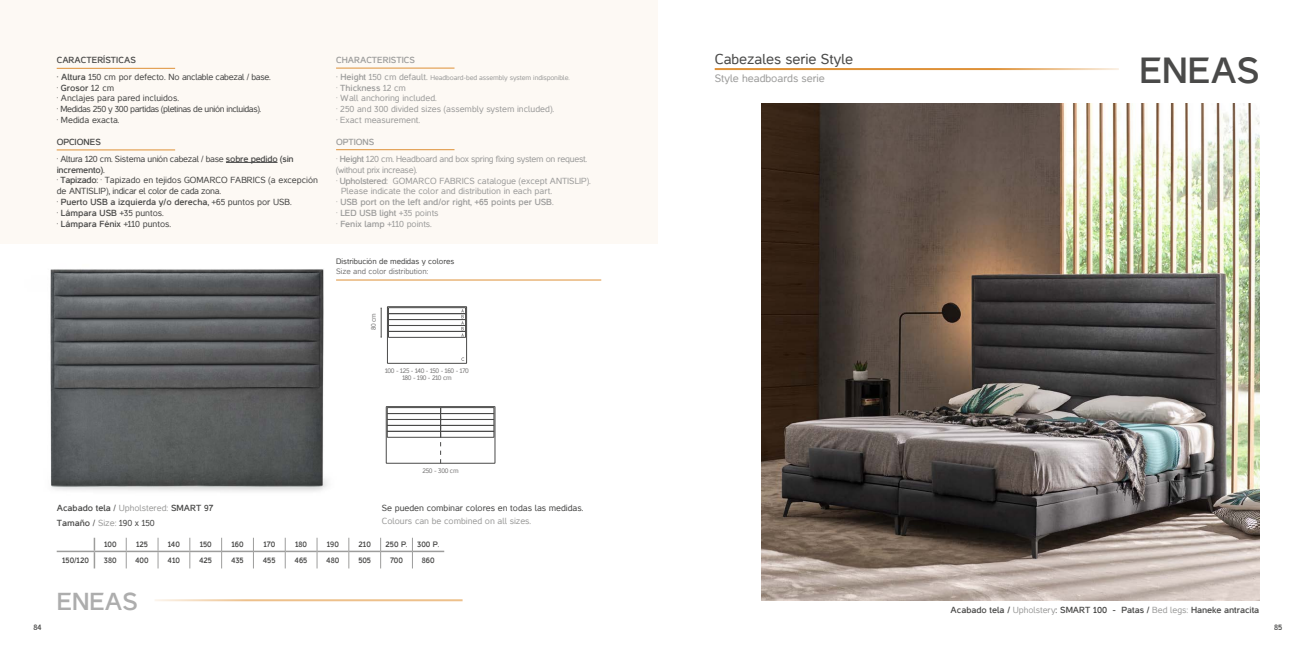
<style>
.page{position:relative;width:1316px;height:658px;background:#fff}
.page>*{position:absolute;margin:0;border:0;box-sizing:border-box;transform-origin:0 0}
.t1{font:700 37px "Casper";color:#4a4a49}
.t2{font:700 25px "Casper";color:#adadad}
.t3{font:14.6px "Casper";color:#4a4a49}
.t4{font:10.9px "Casper";color:#9d9d9c}
.t5{font:9px/10.8px "Casper";color:#4a4a49}
.t6{font:9px/10.8px "Casper";color:#9d9d9c}
.t7{font:9px/10.8px "Casper";letter-spacing:-.03em;color:#4a4a49}
.t8{font:700 9px/15px "Casper";color:#4a4a49}
.t9{font:700 9px "Casper";color:#9d9d9c}
.t10{font:9px "Casper";letter-spacing:-.03em;color:#9d9d9c}
.t11{font:700 8px "Casper";color:#4a4a49}
.t12{font:8px "Casper";color:#4a4a49}
.t13{font:8px "Casper";color:#7c7b7b}
.t14{font:7px "Casper";letter-spacing:-.01em;color:#9d9d9c}
.t15{font:6.8px/7px "Casper";letter-spacing:-.04em;color:#7c7b7b;text-align:center}
.s1{font-weight:700}
.s2{font-weight:700;font-size:9px}
.s3{font-size:9px}
.s4{font-weight:400}
.s5{font-weight:400;color:#9d9d9c}
</style>
<div class="page">
<hr style="left:154px;top:599px;width:308px;height:2px;background:#edc08b">
<svg style="left:56px;top:537px;width:190px;height:65px"></svg>
<hr style="left:714px;top:68px;width:404px;height:2px;background:#de9137">
<svg style="left:994px;top:68px;width:266px;height:196px"></svg>
<img style="left:50px;top:269px;width:338px;height:223px">
<img style="left:761px;top:103px;width:498px;height:497px">
<div style="left:0;top:0;width:658px;height:244px;background:#fdf9f4"></div>
<hr style="left:57px;top:68px;width:118px;height:1px;background:#de9137">
<hr style="left:57px;top:150px;width:118px;height:1px;background:#de9137">
<hr style="left:336px;top:68px;width:118px;height:1px;background:#de9137">
<hr style="left:336px;top:280px;width:265px;height:1px;background:#de9137">
<hr style="left:336px;top:149px;width:118px;height:1px;background:#de9137">
<div style="left:386px;top:406px;width:109px;height:57px;border:1px solid #4a4a49"></div>
<div style="left:387px;top:407px;width:54px;height:7px;border:1px solid #4a4a49"></div>
<div style="left:440px;top:407px;width:54px;height:7px;border:1px solid #4a4a49"></div>
<div style="left:387px;top:431px;width:54px;height:6px;border:1px solid #4a4a49"></div>
<div style="left:440px;top:431px;width:54px;height:6px;border:1px solid #4a4a49"></div>
<div style="left:387px;top:419px;width:54px;height:6px;border:1px solid #4a4a49"></div>
<div style="left:440px;top:419px;width:54px;height:6px;border:1px solid #4a4a49"></div>
<div style="left:387px;top:413px;width:54px;height:6px;border:1px solid #4a4a49"></div>
<div style="left:440px;top:413px;width:54px;height:6px;border:1px solid #4a4a49"></div>
<div style="left:387px;top:425px;width:54px;height:6px;border:1px solid #4a4a49"></div>
<div style="left:440px;top:425px;width:54px;height:6px;border:1px solid #4a4a49"></div>
<svg style="left:440px;top:408px;width:1px;height:55px"></svg>
<div style="left:387px;top:306px;width:80px;height:57px;border:1px solid #4a4a49"></div>
<div style="left:388px;top:307px;width:77px;height:7px;border:1px solid #4a4a49"></div>
<div style="left:388px;top:331px;width:77px;height:6px;border:1px solid #4a4a49"></div>
<div style="left:388px;top:319px;width:77px;height:7px;border:1px solid #4a4a49"></div>
<div style="left:388px;top:313px;width:77px;height:7px;border:1px solid #4a4a49"></div>
<div style="left:388px;top:325px;width:77px;height:6px;border:1px solid #4a4a49"></div>
<svg style="left:461px;top:309px;width:3px;height:27px"></svg>
<svg style="left:380px;top:308px;width:2px;height:30px"></svg>
<hr style="left:226px;top:162px;width:51px;height:1px;background:#4a4a49">
<hr style="left:57px;top:550px;width:37px;height:2px;background:#9d9d9c">
<hr style="left:94px;top:550px;width:32px;height:2px;background:#9d9d9c">
<svg style="left:94px;top:537px;width:1px;height:31px"></svg>
<hr style="left:126px;top:550px;width:32px;height:2px;background:#9d9d9c">
<hr style="left:158px;top:550px;width:32px;height:2px;background:#9d9d9c">
<hr style="left:190px;top:550px;width:31px;height:2px;background:#9d9d9c">
<hr style="left:222px;top:550px;width:31px;height:2px;background:#9d9d9c">
<hr style="left:254px;top:550px;width:31px;height:2px;background:#9d9d9c">
<hr style="left:285px;top:550px;width:32px;height:2px;background:#9d9d9c">
<hr style="left:317px;top:550px;width:31px;height:2px;background:#9d9d9c">
<hr style="left:349px;top:550px;width:31px;height:2px;background:#9d9d9c">
<hr style="left:381px;top:550px;width:31px;height:2px;background:#9d9d9c">
<hr style="left:412px;top:550px;width:32px;height:2px;background:#9d9d9c">
<svg style="left:126px;top:537px;width:1px;height:31px"></svg>
<svg style="left:158px;top:537px;width:1px;height:31px"></svg>
<svg style="left:189px;top:537px;width:1px;height:31px"></svg>
<svg style="left:253px;top:537px;width:1px;height:31px"></svg>
<svg style="left:285px;top:537px;width:1px;height:31px"></svg>
<svg style="left:317px;top:537px;width:1px;height:31px"></svg>
<svg style="left:348px;top:537px;width:1px;height:31px"></svg>
<svg style="left:380px;top:537px;width:1px;height:31px"></svg>
<svg style="left:221px;top:537px;width:1px;height:31px"></svg>
<svg style="left:412px;top:537px;width:1px;height:31px"></svg>
<p class="t8" style="left:57px;top:53px;width:81px">CARACTERÍSTICAS</p>
<p class="t9" style="left:336px;top:55px;width:80px">CHARACTERISTICS</p>
<p class="t7" style="left:57px;top:71px;width:215px"><span class="s1">· Altura</span> 150 cm por defecto. No anclable cabezal / base. · <span class="s1">Grosor</span> 12 cm<br>· Anclajes para pared incluidos.<br>· Medidas 250 y 300 partidas (pletinas de unión incluidas).<br>· Medida exacta.</p>
<p class="t5" style="left:57px;top:153px;width:263px">· Altura 120 cm. Sistema unión cabezal / base <span class="s1">sobre pedido (sin incremento).<br></span>· <span class="s1">Tapizado:</span> · Tapizado en tejidos GOMARCO FABRICS (a excepción de ANTISLIP)<span class="s1">,</span> indicar el color de cada zona.<br>· <span class="s1">Puerto USB a izquierda y/o derecha,</span> +65 puntos por USB.<br>· <span class="s1">Lámpara USB</span> +35 puntos.<br>· <span class="s1">Lámpara Fénix</span> +110 puntos.</p>
<p class="t8" style="left:57px;top:135px;width:46px">OPCIONES</p>
<p class="t14" style="left:336px;top:74px;width:235px"><span class="s2">· Height</span> <span class="s3">150 cm default.</span> Headboard-bed assembly system indisponible.</p>
<p class="t6" style="left:336px;top:82px;width:219px">· <span class="s1">Thickness</span> 12 cm<br>· Wall anchoring included.<br>· 250 and 300 divided sizes (assembly system included). · Exact measurement.</p>
<p class="t9" style="left:336px;top:137px;width:40px">OPTIONS</p>
<p class="t10" style="left:336px;top:154px;width:252px">· <span class="s1">Height</span> 120 cm. Headboard and box spring fixing system on request.</p>
<p class="t10" style="left:336px;top:165px;width:82px">(without prix increase).</p>
<p class="t6" style="left:336px;top:175px;width:256px">· <span class="s1">Upholstered:</span> GOMARCO FABRICS catalogue (except ANTISLIP).</p>
<p class="t6" style="left:341px;top:186px;width:212px">Please indicate the color and distribution in each part.</p>
<p class="t9" style="left:336px;top:197px;width:219px"><span class="s4">·</span> USB port on the left and/or right, +65 points per USB<span class="s4">.</span></p>
<p class="t9" style="left:336px;top:208px;width:104px"><span class="s4">·</span> LED USB light <span class="s4">+35 points</span></p>
<p class="t6" style="left:336px;top:218px;width:97px">· <span class="s1">Fenix lamp</span> +110 points.</p>
<p class="t12" style="left:336px;top:257px;width:120px">Distribución de medidas y colores</p>
<p class="t13" style="left:336px;top:267px;width:94px">Size and color distribution:</p>
<p class="t15" style="left:370px;top:330px;width:18px;rotate:-90deg">80 cm</p>
<p class="t15" style="left:385px;top:367px;width:85px">100 - 125 - 140 - 150 - 160 - 170<br>180 - 190 - 210 cm</p>
<p class="t8" style="left:57px;top:500px;width:158px">Acabado tela <span class="s4">/</span> <span class="s5">Upholstered:</span> SMART 97<br>Tamaño <span class="s4">/</span> <span class="s5">Size:</span> <span class="s4">190 x 150</span></p>
<p class="t15" style="left:422px;top:467px;width:37px">250 - 300 cm</p>
<p class="t5" style="left:382px;top:502px;width:203px">Se pueden combinar colores en todas las medidas.</p>
<p class="t6" style="left:382px;top:515px;width:151px">Colours can be combined on all sizes.</p>
<p class="t11" style="left:104px;top:540px;width:14px">100</p>
<p class="t11" style="left:136px;top:540px;width:13px">125</p>
<p class="t11" style="left:168px;top:540px;width:14px">140</p>
<p class="t11" style="left:200px;top:540px;width:14px">150</p>
<p class="t11" style="left:231px;top:540px;width:14px">160</p>
<p class="t11" style="left:263px;top:540px;width:13px">170</p>
<p class="t11" style="left:295px;top:540px;width:13px">180</p>
<p class="t11" style="left:327px;top:540px;width:13px">190</p>
<p class="t11" style="left:358px;top:540px;width:14px">210</p>
<p class="t11" style="left:385px;top:540px;width:55px">250 P. 300 P.</p>
<p class="t11" style="left:62px;top:555px;width:28px">150/120</p>
<p class="t11" style="left:104px;top:555px;width:14px">380</p>
<p class="t11" style="left:135px;top:555px;width:15px">400</p>
<p class="t11" style="left:168px;top:555px;width:14px">410</p>
<p class="t11" style="left:199px;top:555px;width:14px">425</p>
<p class="t11" style="left:231px;top:555px;width:14px">435</p>
<p class="t11" style="left:263px;top:555px;width:14px">455</p>
<p class="t11" style="left:295px;top:555px;width:14px">465</p>
<p class="t11" style="left:326px;top:555px;width:14px">480</p>
<p class="t11" style="left:358px;top:555px;width:14px">505</p>
<p class="t11" style="left:390px;top:555px;width:14px">700</p>
<p class="t11" style="left:422px;top:555px;width:14px">860</p>
<h2 class="t2" style="left:57px;top:588px;width:82px">ENEAS</h2>
<h3 class="t3" style="left:714px;top:51px;width:140px">Cabezales serie Style</h3>
<p class="t4" style="left:714px;top:72px;width:112px">Style headboards serie</p>
<h1 class="t1" style="left:1139px;top:50px;width:121px">ENEAS</h1>
<p class="t8" style="left:950px;top:602px;width:310px">Acabado tela / <span class="s5">Upholstery</span><span class="s4">:</span> SMART 100 - Patas / <span class="s5">Bed legs:</span> Haneke antracita</p>
<p class="t11" style="left:34px;top:622px;width:10px">84</p>
<p class="t11" style="left:1274px;top:622px;width:10px">85</p>
</div>
